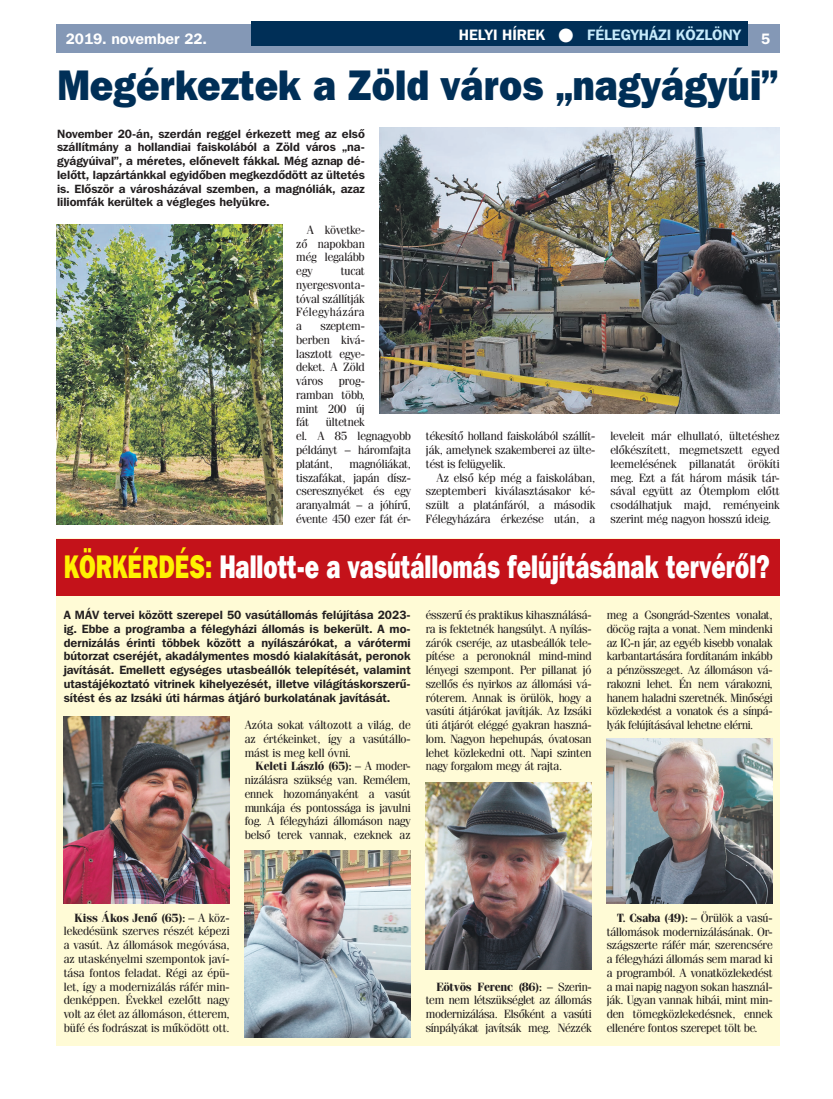
<style>
.page{position:relative;width:833px;height:1099px;background:#fff}
.page>*{position:absolute;margin:0;border:0;box-sizing:border-box;transform-origin:0 0}
.t1{font:42.5px "Franklin Gothic Hv PFL";color:#002f57;scale:.9 1}
.t2{font:32.5px "Franklin Gothic Hv PFL";color:#fff;scale:.72 1}
.t3{font:700 15px "Franklin Gothic PFL";color:#c6eafa}
.t4{font:700 15px "Franklin Gothic PFL";color:#fff}
.t5{font:11.88px/13.8px "Fenice PFL";letter-spacing:-.01em;color:#231f20;text-align:justify}
.t6{font:700 11.88px/13.8px "Franklin Gothic PFL";color:#231f20;text-align:justify}
.s1{color:#fff}
.s2{color:#fff101}
.s3{font-weight:700}
</style>
<div class="page">
<div style="left:57px;top:25px;width:723px;height:28px;background:#8498b6"></div>
<div style="left:252px;top:21px;width:496px;height:25px;background:#002f57"></div>
<div style="left:57px;top:538px;width:722px;height:507px;background:#fffbd6"></div>
<div style="left:57px;top:538px;width:723px;height:57px;background:#c4121a"></div>
<img style="left:64px;top:717px;width:166px;height:186px">
<img style="left:245px;top:850px;width:165px;height:187px">
<img style="left:425px;top:782px;width:166px;height:187px">
<img style="left:607px;top:738px;width:165px;height:165px">
<img style="left:57px;top:224px;width:225px;height:300px">
<img style="left:379px;top:128px;width:400px;height:285px">
<p class="t4" style="left:66px;top:29px;width:143px">2019. november 22.</p>
<p class="t3" style="left:459px;top:25px;width:283px"><span class="s1">HELYI HÍREK</span> <span class="s1">●</span> FÉLEGYHÁZI KÖZLÖNY</p>
<p class="t4" style="left:761px;top:29px;width:11px">5</p>
<h1 class="t1" style="left:57px;top:58px;width:802px">Megérkeztek a Zöld város „nagyágyúi”</h1>
<p class="t6" style="left:57px;top:126px;width:309px">November 20-án, szerdán reggel érkezett meg az első szállítmány a hollandiai faiskolából a Zöld város „na&shy;gyágyúival”, a méretes, előnevelt fákkal. Még aznap dé&shy;lelőtt, lapzártánkkal egyidőben megkezdődött az ültetés is. Először a városházával szemben, a magnóliák, azaz liliomfák kerültek a végleges helyükre.</p>
<p class="t5" style="left:296px;top:223px;width:70px;text-indent:11px">A követke&shy;ző napokban még legalább egy</p>
<p class="t5" style="left:296px;top:264px;width:70px;text-indent:44px">tucat nyergesvonta&shy;tóval szállítják Félegyházára a</p>
<p class="t5" style="left:296px;top:319px;width:70px;text-indent:24px">szeptem&shy;berben kivá&shy;lasztott egye&shy;deket. A Zöld város</p>
<p class="t5" style="left:296px;top:374px;width:70px;text-indent:42px">prog&shy;ramban több, mint 200 új fát</p>
<p class="t5" style="left:296px;top:415px;width:116px;text-align:left;text-indent:30px">ültetnek<br>el. A 85 legnagyobb példányt – háromfajta platánt,</p>
<p class="t5" style="left:426px;top:429px;width:171px">tékesítő holland faiskolából szállít&shy;ják, amelynek szakemberei az ülte&shy;tést is felügyelik.</p>
<p class="t5" style="left:426px;top:470px;width:171px;text-indent:11px">Az első kép még a faiskolában, szeptemberi kiválasztásakor ké&shy;szült a platánfáról, a második Félegyházára érkezése után, a</p>
<p class="t5" style="left:610px;top:429px;width:171px">leveleit már elhullató, ültetéshez előkészített, megmetszett egyed leemelésének pillanatát örökíti meg. Ezt a fát három másik tár&shy;sával együtt az Ótemplom előtt csodálhatjuk majd, reményeink szerint még nagyon hosszú ideig.</p>
<p class="t5" style="left:296px;top:456px;width:116px;text-indent:53px">magnóliákat, tiszafákat, japán dísz&shy;cseresznyéket és egy aranyalmát – a jóhírű, évente 450 ezer fát ér-</p>
<h2 class="t2" style="left:64px;top:546px;width:982px"><span class="s2">KÖRKÉRDÉS:</span> Hallott-e a vasútállomás felújításának tervéről?</h2>
<p class="t6" style="left:64px;top:607px;width:348px">A MÁV tervei között szerepel 50 vasútállomás felújítása 2023- ig. Ebbe a programba a félegyházi állomás is bekerült. A mo&shy;dernizálás érinti többek között a nyílászárókat, a várótermi bútorzat cseréjét, akadálymentes mosdó kialakítását, peronok javítását. Emellett egységes utasbeállók telepítését, valamint utastájékoztató vitrinek kihelyezését, illetve világításkorszerű&shy;sítést és az Izsáki úti hármas átjáró burkolatának javítását.</p>
<p class="t5" style="left:245px;top:718px;width:167px">Azóta sokat változott a világ, de az értékeinket, így a vasútállo&shy;mást is meg kell óvni.</p>
<p class="t5" style="left:245px;top:759px;width:167px;text-indent:11px"><span class="s3">Keleti László (65):</span> – A moder&shy;nizálásra szükség van. Remélem, ennek hozományaként a vasút munkája és pontossága is javulni fog. A félegyházi állomáson nagy belső terek vannak, ezeknek az</p>
<p class="t5" style="left:426px;top:608px;width:167px">ésszerű és praktikus kihasználásá&shy;ra is fektetnék hangsúlyt. A nyílás&shy;zárók cseréje, az utasbeállók tele&shy;pítése a peronoknál mind-mind lényegi szempont. Per pillanat jó szellős és nyirkos az állomási vá&shy;róterem. Annak is örülök, hogy a vasúti átjárókat javítják. Az Izsáki úti átjárót eléggé gyakran haszná&shy;lom. Nagyon hepehupás, óvatosan lehet közlekedni ott. Napi szinten nagy forgalom megy át rajta.</p>
<p class="t5" style="left:606px;top:608px;width:167px">meg a Csongrád-Szentes vonalat, döcög rajta a vonat. Nem mindenki az IC-n jár, az egyéb kisebb vonalak karbantartására fordítanám inkább a pénzösszeget. Az állomáson vá&shy;rakozni lehet. Én nem várakozni, hanem haladni szeretnék. Minőségi közlekedést a vonatok és a sínpá&shy;lyák felújításával lehetne elérni.</p>
<p class="t5" style="left:64px;top:910px;width:167px;text-indent:11px"><span class="s3">Kiss Ákos Jenő (65):</span> – A köz&shy;lekedésünk szerves részét képezi a vasút. Az állomások megóvása, az utaskényelmi szempontok javí&shy;tása fontos feladat. Régi az épü&shy;let, így a modernizálás ráfér min&shy;denképpen. Évekkel ezelőtt nagy volt az élet az állomáson, étterem, büfé és fodrászat is működött ott.</p>
<p class="t5" style="left:426px;top:979px;width:167px;text-indent:11px"><span class="s3">Eötvös Ferenc (86):</span> – Szerin&shy;tem nem létszükséglet az állomás modernizálása. Elsőként a vasúti sínpályákat javítsák meg. Nézzék</p>
<p class="t5" style="left:606px;top:910px;width:167px;text-indent:11px"><span class="s3">T. Csaba (49):</span> – Örülök a vasú&shy;tállomások modernizálásának. Or&shy;szágszerte ráfér már, szerencsére a félegyházi állomás sem marad ki a programból. A vonatközlekedést a mai napig nagyon sokan használ&shy;ják. Ugyan vannak hibái, mint min&shy;den tömegközlekedésnek, ennek ellenére fontos szerepet tölt be.</p>
</div>
